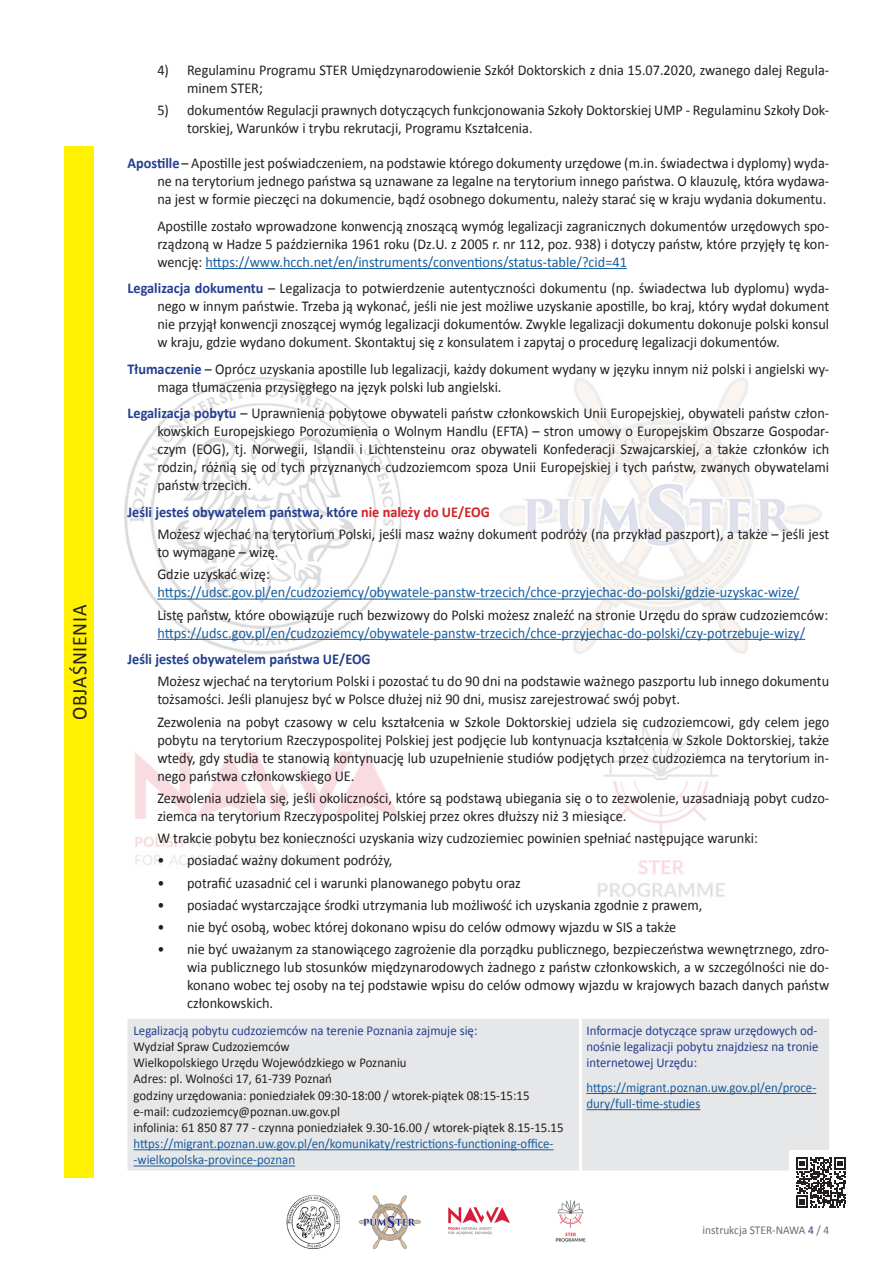
<style>
.page{position:relative;width:893px;height:1263px;background:#fff}
.page>*{position:absolute;margin:0;border:0;box-sizing:border-box;transform-origin:0 0}
.t1{font:21px "Calibri";letter-spacing:.04em;color:#231f20;scale:.95 1}
._1__punkt{font:15px/18px "Calibri";color:#231f20;text-align:justify;scale:.95 1}
._1_1__punkt{font:15px/18px "Calibri";color:#231f20;scale:.95 1}
._1__punkt-2{font:15px "Calibri";color:#175d9e;scale:.95 1}
._1__punkt-3{font:700 15px "Calibri";color:#253f8e;scale:.95 1}
._1__punkt-4{font:13.5px "Calibri";color:#231f20;scale:.95 1}
._1__punkt-5{font:13.5px/16.2px "Calibri";color:#175d9e;scale:.95 1}
._1__punkt-6{font:13.5px/16.2px "Calibri";color:#253f8e;text-align:justify;scale:.95 1}
.t2{font:12px "Calibri";color:#6c6d70;scale:.95 1}
.s1{font-weight:700;color:#253f8e}
.s2{color:#175d9e}
.s3{color:#d1232a}
.s4{color:#253f8e}
</style>
<div class="page">
<img style="left:124px;top:377px;width:698px;height:520px">
<img style="left:286px;top:1195px;width:135px;height:54px">
<img style="left:448px;top:1200px;width:138px;height:42px">
<hr style="left:206px;top:268px;width:421px;height:1px;background:#175d9e">
<hr style="left:157px;top:599px;width:642px;height:1px;background:#175d9e">
<hr style="left:157px;top:639px;width:648px;height:1px;background:#175d9e">
<div style="left:128px;top:1019px;width:701px;height:151px;background:#e6e7e9"></div>
<hr style="left:579px;top:1019px;width:3px;height:151px;background:#fff">
<hr style="left:134px;top:1149px;width:420px;height:1px;background:#175d9e">
<hr style="left:134px;top:1165px;width:161px;height:1px;background:#175d9e">
<hr style="left:586px;top:1093px;width:230px;height:1px;background:#175d9e">
<hr style="left:586px;top:1109px;width:114px;height:1px;background:#175d9e">
<div style="left:64px;top:147px;width:30px;height:1031px;background:#fff101"></div>
<div style="left:789px;top:1150px;width:64px;height:64px;background:#fff"></div>
<svg style="left:796px;top:1157px;width:50px;height:50px"></svg>
<p class="t1" style="left:66px;top:720px;width:123px;rotate:-90deg">OBJAŚNIENIA</p>
<p class="_1_1__punkt" style="left:187px;top:61px;width:677px;text-indent:-30px">4) Regulaminu Programu STER Umiędzynarodowienie Szkół Doktorskich z dnia 15.07.2020, zwanego dalej Regula&shy;minem STER;</p>
<p class="_1_1__punkt" style="left:187px;top:101px;width:677px;text-indent:-30px">5) dokumentów Regulacji prawnych dotyczących funkcjonowania Szkoły Doktorskiej UMP - Regulaminu Szkoły Dok&shy;torskiej, Warunków i trybu rekrutacji, Programu Kształcenia.</p>
<p class="_1__punkt" style="left:157px;top:154px;width:709px;text-indent:-30px"><span class="s1">Apostille</span> – Apostille jest poświadczeniem, na podstawie którego dokumenty urzędowe (m.in. świadectwa i dyplomy) wyda&shy;ne na terytorium jednego państwa są uznawane za legalne na terytorium innego państwa. O klauzulę, która wydawa&shy;na jest w formie pieczęci na dokumencie, bądź osobnego dokumentu, należy starać się w kraju wydania dokumentu.</p>
<p class="_1__punkt" style="left:157px;top:217px;width:709px">Apostille zostało wprowadzone konwencją znoszącą wymóg legalizacji zagranicznych dokumentów urzędowych spo&shy;rządzoną w Hadze 5 października 1961 roku (Dz.U. z 2005 r. nr 112, poz. 938) i dotyczy państw, które przyjęły tę kon&shy;wencję: <span class="s2">https://www.hcch.net/en/instruments/conventions/status-table/?cid=41</span></p>
<p class="_1__punkt" style="left:157px;top:279px;width:709px;text-indent:-30px"><span class="s1">Legalizacja dokumentu</span> – Legalizacja to potwierdzenie autentyczności dokumentu (np. świadectwa lub dyplomu) wyda&shy;nego w innym państwie. Trzeba ją wykonać, jeśli nie jest możliwe uzyskanie apostille, bo kraj, który wydał dokument nie przyjął konwencji znoszącej wymóg legalizacji dokumentów. Zwykle legalizacji dokumentu dokonuje polski konsul w kraju, gdzie wydano dokument. Skontaktuj się z konsulatem i zapytaj o procedurę legalizacji dokumentów.</p>
<p class="_1__punkt" style="left:157px;top:360px;width:709px;text-indent:-30px"><span class="s1">Tłumaczenie</span> – Oprócz uzyskania apostille lub legalizacji, każdy dokument wydany w języku innym niż polski i angielski wy&shy;maga tłumaczenia przysięgłego na język polski lub angielski.</p>
<p class="_1__punkt" style="left:157px;top:404px;width:709px;text-indent:-30px"><span class="s1">Legalizacja pobytu</span> – Uprawnienia pobytowe obywateli państw członkowskich Unii Europejskiej, obywateli państw człon&shy;kowskich Europejskiego Porozumienia o Wolnym Handlu (EFTA) – stron umowy o Europejskim Obszarze Gospodar&shy;czym (EOG), tj. Norwegii, Islandii i Lichtensteinu oraz obywateli Konfederacji Szwajcarskiej, a także członków ich rodzin, różnią się od tych przyznanych cudzoziemcom spoza Unii Europejskiej i tych państw, zwanych obywatelami państw trzecich.</p>
<p class="_1__punkt-3" style="left:128px;top:502px;width:383px">Jeśli jesteś obywatelem państwa, które <span class="s3">nie należy do UE/EOG</span></p>
<p class="_1__punkt" style="left:157px;top:525px;width:709px">Możesz wjechać na terytorium Polski, jeśli masz ważny dokument podróży (na przykład paszport), a także – jeśli jest to wymagane – wizę.</p>
<p class="_1__punkt" style="left:157px;top:565px;width:120px">Gdzie uzyskać wizę:</p>
<p class="_1__punkt-2" style="left:157px;top:583px;width:677px">https://udsc.gov.pl/en/cudzoziemcy/obywatele-panstw-trzecich/chce-przyjechac-do-polski/gdzie-uzyskac-wize/</p>
<p class="_1__punkt" style="left:157px;top:606px;width:708px">Listę państw, które obowiązuje ruch bezwizowy do Polski możesz znaleźć na stronie Urzędu do spraw cudzoziemców:</p>
<p class="_1__punkt-2" style="left:157px;top:623px;width:683px">https://udsc.gov.pl/en/cudzoziemcy/obywatele-panstw-trzecich/chce-przyjechac-do-polski/czy-potrzebuje-wizy/</p>
<p class="_1__punkt-3" style="left:128px;top:650px;width:257px">Jeśli jesteś obywatelem państwa UE/EOG</p>
<p class="_1__punkt" style="left:157px;top:672px;width:709px">Możesz wjechać na terytorium Polski i pozostać tu do 90 dni na podstawie ważnego paszportu lub innego dokumentu tożsamości. Jeśli planujesz być w Polsce dłużej niż 90 dni, musisz zarejestrować swój pobyt.</p>
<p class="_1__punkt" style="left:157px;top:713px;width:709px">Zezwolenia na pobyt czasowy w celu kształcenia w Szkole Doktorskiej udziela się cudzoziemcowi, gdy celem jego pobytu na terytorium Rzeczypospolitej Polskiej jest podjęcie lub kontynuacja kształcenia w Szkole Doktorskiej, także wtedy, gdy studia te stanowią kontynuację lub uzupełnienie studiów podjętych przez cudzoziemca na terytorium in&shy;nego państwa członkowskiego UE.</p>
<p class="_1__punkt" style="left:157px;top:789px;width:709px">Zezwolenia udziela się, jeśli okoliczności, które są podstawą ubiegania się o to zezwolenie, uzasadniają pobyt cudzo&shy;ziemca na terytorium Rzeczypospolitej Polskiej przez okres dłuższy niż 3 miesiące.</p>
<p class="_1_1__punkt" style="left:157px;top:829px;width:634px">W trakcie pobytu bez konieczności uzyskania wizy cudzoziemiec powinien spełniać następujące warunki:</p>
<p class="_1_1__punkt" style="left:157px;top:851px;width:249px">• posiadać ważny dokument podróży,</p>
<p class="_1_1__punkt" style="left:157px;top:874px;width:384px">• potrafić uzasadnić cel i warunki planowanego pobytu oraz</p>
<p class="_1_1__punkt" style="left:157px;top:896px;width:575px">• posiadać wystarczające środki utrzymania lub możliwość ich uzyskania zgodnie z prawem,</p>
<p class="_1_1__punkt" style="left:157px;top:918px;width:548px">• nie być osobą, wobec której dokonano wpisu do celów odmowy wjazdu w SIS a także</p>
<p class="_1_1__punkt" style="left:187px;top:940px;width:677px;text-align:justify;text-indent:-30px">• nie być uważanym za stanowiącego zagrożenie dla porządku publicznego, bezpieczeństwa wewnętrznego, zdro&shy;wia publicznego lub stosunków międzynarodowych żadnego z państw członkowskich, a w szczególności nie do&shy;konano wobec tej osoby na tej podstawie wpisu do celów odmowy wjazdu w krajowych bazach danych państw członkowskich.</p>
<p class="_1__punkt-6" style="left:134px;top:1022px;width:363px">Legalizacją pobytu cudzoziemców na terenie Poznania zajmuje się:</p>
<p class="_1__punkt-4" style="left:134px;top:1038px;width:166px">Wydział Spraw Cudzoziemców</p>
<p class="_1__punkt-4" style="left:134px;top:1054px;width:289px">Wielkopolskiego Urzędu Wojewódzkiego w Poznaniu</p>
<p class="_1__punkt-4" style="left:134px;top:1070px;width:210px">Adres: pl. Wolności 17, 61-739 Poznań</p>
<p class="_1__punkt-4" style="left:134px;top:1086px;width:418px">godziny urzędowania: poniedziałek 09:30-18:00 / wtorek-piątek 08:15-15:15</p>
<p class="_1__punkt-4" style="left:134px;top:1103px;width:219px">e-mail: cudzoziemcy@poznan.uw.gov.pl</p>
<p class="_1__punkt-4" style="left:134px;top:1119px;width:454px">infolinia: 61 850 87 77 - czynna poniedziałek 9.30-16.00 / wtorek-piątek 8.15-15.15</p>
<p class="_1__punkt-5" style="left:134px;top:1136px;width:444px">https://migrant.poznan.uw.gov.pl/en/komunikaty/restrictions-functioning-office--wielkopolska-province-poznan</p>
<p class="_1__punkt-6" style="left:586px;top:1022px;width:246px">Informacje dotyczące spraw urzędowych od&shy;nośnie legalizacji pobytu znajdziesz na tronie internetowej Urzędu:</p>
<p class="_1__punkt-5" style="left:586px;top:1079px;width:243px">https://migrant.poznan.uw.gov.pl/en/proce&shy;dury/full-time-studies</p>
<p class="t2" style="left:703px;top:1222px;width:135px">instrukcja STER-NAWA <span class="s4">4</span> / 4</p>
</div>
